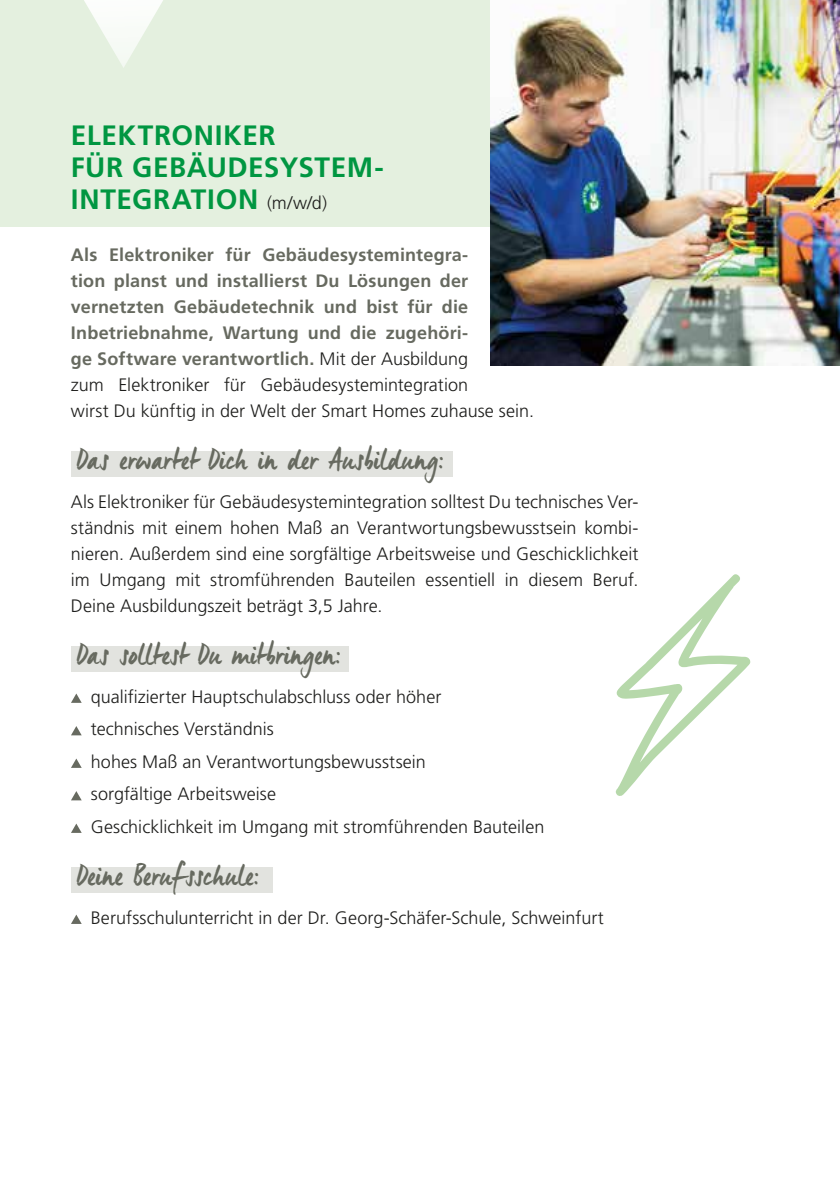
<style>
.page{position:relative;width:840px;height:1191px;background:#fff}
.page>*{position:absolute;margin:0;border:0;box-sizing:border-box;transform-origin:0 0}
.t1{font:30px "Manus";letter-spacing:.01em;color:#676a60}
.t2{font:700 28px/32px "Frutiger LT Std";letter-spacing:.02em;color:#009641}
.t3{font:300 18px/26px "Frutiger LT Std";letter-spacing:.005em;color:#1d1d1b;text-align:justify}
.t4{font:700 18px/26px "Frutiger LT Std";letter-spacing:.01em;color:#676a60}
.s1{font-weight:300;font-size:18px;color:#1d1d1b}
.s2{font-weight:300;color:#1d1d1b}
</style>
<div class="page">
<div style="left:0;top:0;width:839px;height:227px;background:#e4f0df"></div>
<div style="left:71px;top:867px;width:201px;height:26px;background:#e2e3df"></div>
<div style="left:71px;top:451px;width:381px;height:25px;background:#e2e3df"></div>
<div style="left:71px;top:646px;width:277px;height:25px;background:#e2e3df"></div>
<svg style="left:71px;top:693px;width:11px;height:10px"></svg>
<svg style="left:71px;top:726px;width:11px;height:9px"></svg>
<svg style="left:71px;top:758px;width:11px;height:10px"></svg>
<svg style="left:71px;top:791px;width:11px;height:9px"></svg>
<svg style="left:71px;top:823px;width:11px;height:10px"></svg>
<svg style="left:71px;top:914px;width:11px;height:10px"></svg>
<img style="left:490px;top:0;width:349px;height:366px">
<svg style="left:84px;top:0;width:79px;height:68px"></svg>
<svg style="left:615px;top:574px;width:135px;height:222px"></svg>
<h2 class="t2" style="left:71px;top:119px;width:314px">ELEKTRONIKER<br>FÜR GEBÄUDESYSTEM-<br>INTEGRATION <span class="s1">(m/w/d)</span></h2>
<p class="t4" style="left:71px;top:241px;width:464px">Als Elektroniker für Gebäudesystemintegra-<br>tion planst und installierst Du Lösungen der vernetzten Gebäudetechnik und bist für die Inbetriebnahme, Wartung und die zugehöri-<br>ge Software verantwortlich. <span class="s2">Mit der Ausbildung<br>zum Elektroniker für Gebäudesystemintegration<br>wirst Du künftig in der Welt der Smart Homes zuhause sein.</span></p>
<h1 class="t1" style="left:77px;top:441px;width:368px">Das erwartet Dich in der Ausbildung:</h1>
<p class="t3" style="left:71px;top:489px;width:568px">Als Elektroniker für Gebäudesystemintegration solltest Du technisches Ver - ständnis mit einem hohen Maß an Verantwortungsbewusstsein kombi&shy;nieren. Außerdem sind eine sorgfältige Arbeitsweise und Geschicklichkeit im Umgang mit stromführenden Bauteilen essentiell in diesem Beruf.<br>Deine Ausbildungszeit beträgt 3,5 Jahre.</p>
<h1 class="t1" style="left:77px;top:636px;width:265px">Das solltest Du mitbringen:</h1>
<p class="t3" style="left:91px;top:680px;width:455px;line-height:32.4px;text-align:left">qualifizierter Hauptschulabschluss oder höher<br>technisches Verständnis<br>hohes Maß an Verantwortungsbewusstsein<br>sorgfältige Arbeitsweise<br>Geschicklichkeit im Umgang mit stromführenden Bauteilen</p>
<h1 class="t1" style="left:77px;top:857px;width:183px">Deine Berufsschule:</h1>
<p class="t3" style="left:91px;top:905px;width:514px">Berufsschulunterricht in der Dr. Georg-Schäfer-Schule, Schweinfurt</p>
</div>
